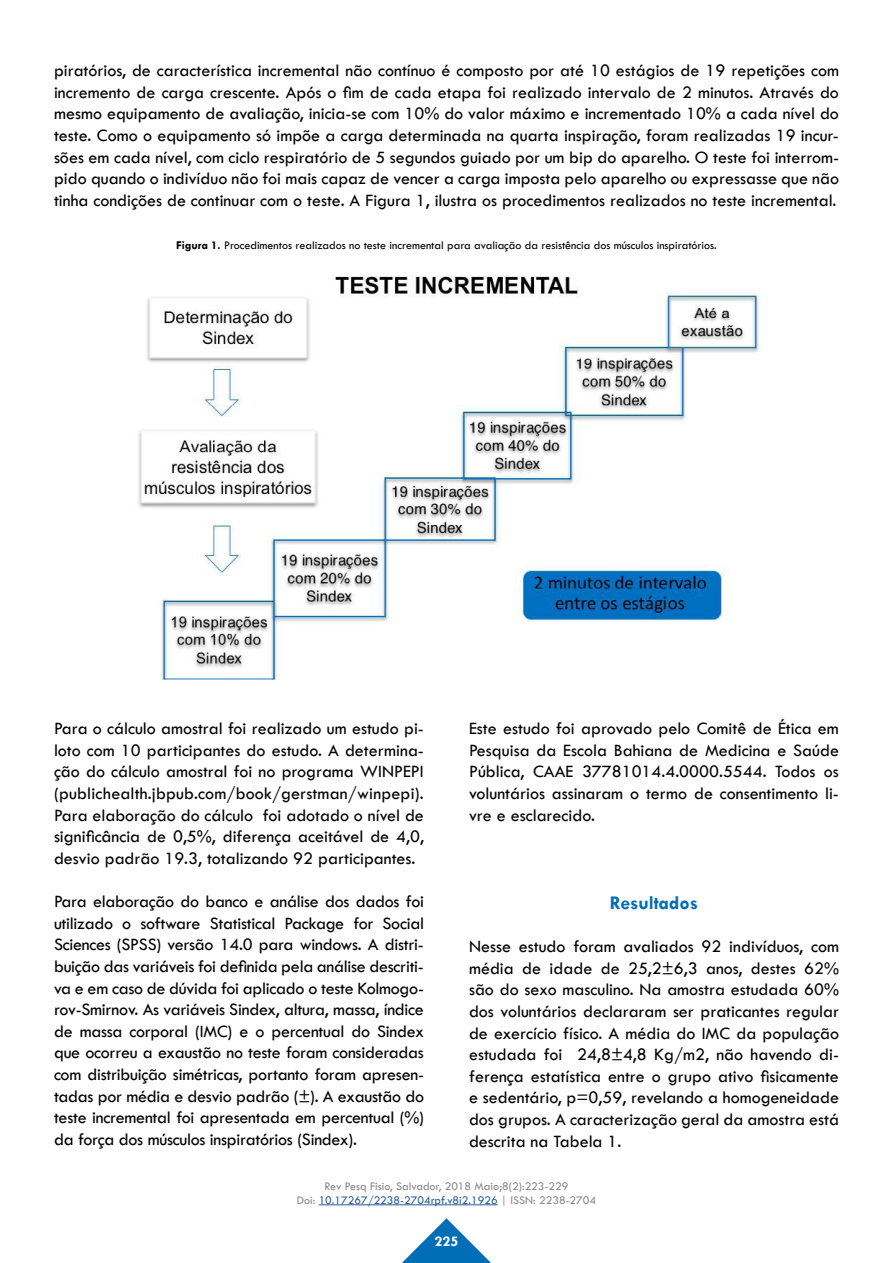
<style>
.page{position:relative;width:893px;height:1263px;background:#fff}
.page>*{position:absolute;margin:0;border:0;box-sizing:border-box;transform-origin:0 0}
.t1{font:700 19.5px "Tw Cen";color:#006eb7}
.t2{font:18px/21.6px "Tw Cen";color:#000;text-align:justify}
.t3{font:700 15px "Tw Cen";color:#fff}
.t4{font:12px "Tw Cen";color:#000}
.t5{font:12px/14.4px "Tw Cen";color:#878787;text-align:center}
.s1{font-weight:700}
.s2{color:#275b9b}
</style>
<div class="page">
<svg style="left:402px;top:1218px;width:89px;height:45px"></svg>
<hr style="left:319px;top:1204px;width:179px;height:1px;background:#275b9b">
<img style="left:138px;top:276px;width:625px;height:403px">
<p class="t2" style="left:54px;top:60px;width:786px">piratórios, de característica incremental não contínuo é composto por até 10 estágios de 19 repetições com incremento de carga crescente. Após o fim de cada etapa foi realizado intervalo de 2 minutos. Através do mesmo equipamento de avaliação, inicia-se com 10% do valor máximo e incrementado 10% a cada nível do teste. Como o equipamento só impõe a carga determinada na quarta inspiração, foram realizadas 19 incur&shy;sões em cada nível, com ciclo respiratório de 5 segundos guiado por um bip do aparelho. O teste foi interrom&shy;pido quando o indivíduo não foi mais capaz de vencer a carga imposta pelo aparelho ou expressasse que não tinha condições de continuar com o teste. A Figura 1, ilustra os procedimentos realizados no teste incremental.</p>
<p class="t4" style="left:176px;top:238px;width:542px"><span class="s1">Figura 1.</span> Procedimentos realizados no teste incremental para avaliação da resistência dos músculos inspiratórios.</p>
<p class="t2" style="left:54px;top:718px;width:371px">Para o cálculo amostral foi realizado um estudo pi&shy;loto com 10 participantes do estudo. A determina&shy;ção do cálculo amostral foi no programa WINPEPI (publichealth.jbpub.com/book/gerstman/winpepi).<br>Para elaboração do cálculo foi adotado o nível de significância de 0,5%, diferença aceitável de 4,0, desvio padrão 19.3, totalizando 92 participantes.</p>
<p class="t2" style="left:54px;top:890px;width:372px">Para elaboração do banco e análise dos dados foi utilizado o software Statistical Package for Social Sciences (SPSS) versão 14.0 para windows. A distri&shy;buição das variáveis foi definida pela análise descriti&shy;va e em caso de dúvida foi aplicado o teste Kolmogo&shy;rov-Smirnov. As variáveis Sindex, altura, massa, índice de massa corporal (IMC) e o percentual do Sindex que ocorreu a exaustão no teste foram consideradas com distribuição simétricas, portanto foram apresen&shy;tadas por média e desvio padrão (±). A exaustão do teste incremental foi apresentada em percentual (%) da força dos músculos inspiratórios (Sindex).</p>
<p class="t2" style="left:469px;top:718px;width:371px">Este estudo foi aprovado pelo Comitê de Ética em Pesquisa da Escola Bahiana de Medicina e Saúde Pública, CAAE 37781014.4.0000.5544. Todos os voluntários assinaram o termo de consentimento li&shy;vre e esclarecido.</p>
<p class="t1" style="left:610px;top:891px;width:90px">Resultados</p>
<p class="t2" style="left:469px;top:935px;width:371px">Nesse estudo foram avaliados 92 indivíduos, com média de idade de 25,2±6,3 anos, destes 62% são do sexo masculino. Na amostra estudada 60% dos voluntários declararam ser praticantes regular de exercício físico. A média do IMC da população estudada foi 24,8±4,8 Kg/m2, não havendo di&shy;ferença estatística entre o grupo ativo fisicamente e sedentário, p=0,59, revelando a homogeneidade dos grupos. A caracterização geral da amostra está descrita na Tabela 1.</p>
<p class="t5" style="left:297px;top:1178px;width:301px">Rev Pesq Fisio, Salvador, 2018 Maio;8(2):223-229<br>Doi: <span class="s2">10.17267/2238-2704rpf.v8i2.1926</span> | ISSN: 2238-2704</p>
<p class="t3" style="left:435px;top:1232px;width:25px">225</p>
</div>
